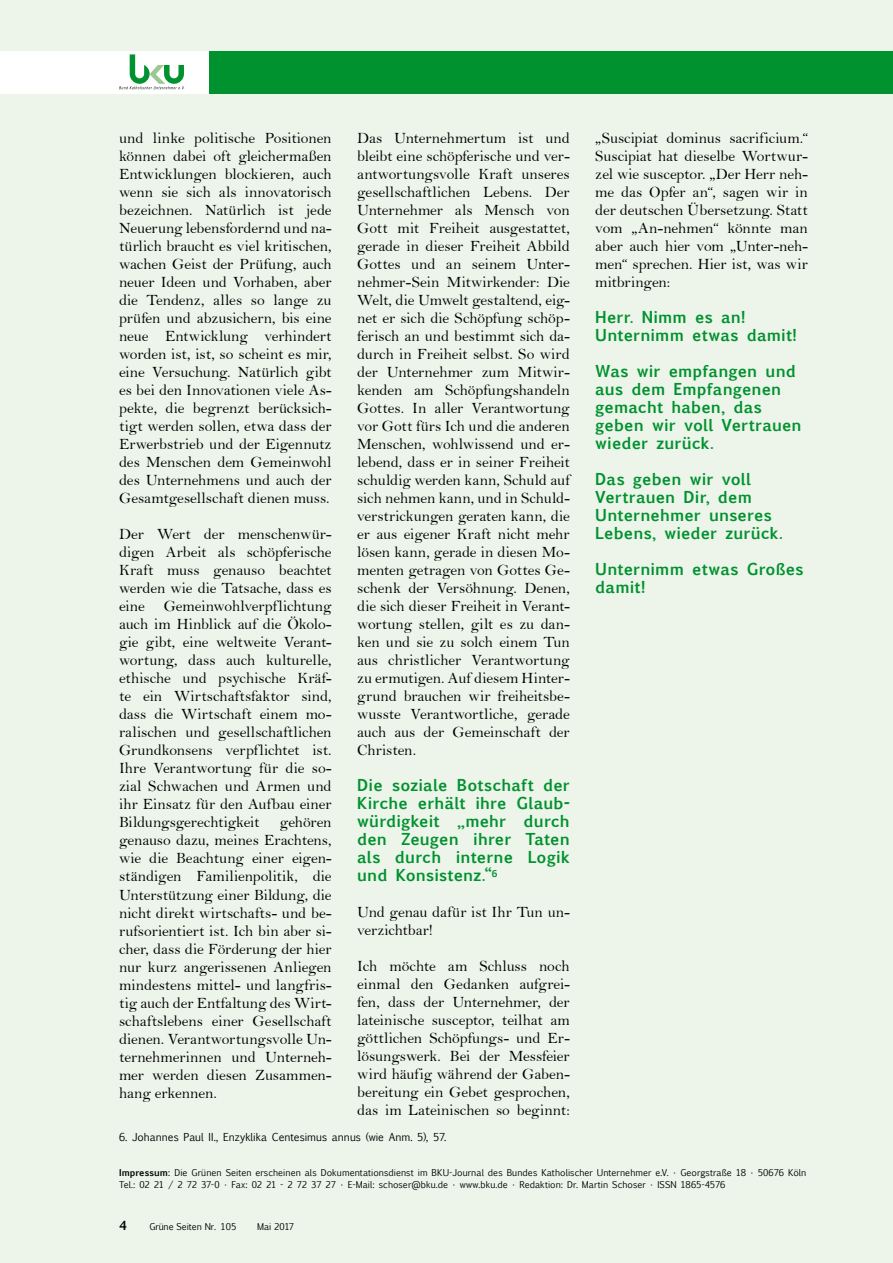
<style>
.page{position:relative;width:893px;height:1263px;background:#edf4ea}
.page>*{position:absolute;margin:0;border:0;box-sizing:border-box;transform-origin:0 0}
.t1{font:15.75px/18px "Bell";letter-spacing:-.005em;color:#000;text-align:justify}
.t2{font:700 15.75px/18px "Euphemia UCAS";letter-spacing:.01em;color:#00922e}
.t3{font:700 12px "Euphemia UCAS";color:#000}
.t4{font:10.5px "Euphemia CAS";color:#000}
.t5{font:9px/12px "Euphemia CAS";letter-spacing:.005em;color:#000}
.t6{font:3.9px "Myriad Pro";color:#000}
.s1{font-family:"Euphemia UCAS";font-weight:700}
</style>
<div class="page">
<div style="left:208px;top:51px;width:685px;height:43px;background:#00922e"></div>
<div style="left:0;top:51px;width:208px;height:43px;background:#fff"></div>
<svg style="left:119px;top:54px;width:65px;height:36px"></svg>
<p class="t6" style="left:183px;top:86px;width:2px">.</p>
<p class="t1" style="left:119px;top:129px;width:214px">und linke politische Positionen können dabei oft gleichermaßen Entwicklungen blockieren, auch wenn sie sich als innovatorisch bezeichnen. Natürlich ist jede Neuerung lebensfordernd und na&shy;türlich braucht es viel kritischen, wachen Geist der Prüfung, auch neuer Ideen und Vorhaben, aber die Tendenz, alles so lange zu prüfen und abzusichern, bis eine neue Entwicklung verhindert worden ist, ist, so scheint es mir, eine Versuchung. Natürlich gibt es bei den Innovationen viele As&shy;pekte, die begrenzt berücksich&shy;tigt werden sollen, etwa dass der Erwerbstrieb und der Eigennutz des Menschen dem Gemeinwohl des Unternehmens und auch der Gesamtgesellschaft dienen muss.</p>
<p class="t1" style="left:119px;top:525px;width:214px">Der Wert der menschenwür&shy;digen Arbeit als schöpferische Kraft muss genauso beachtet werden wie die Tatsache, dass es eine Gemeinwohlverpflichtung auch im Hinblick auf die Ökolo&shy;gie gibt, eine weltweite Verant&shy;wortung, dass auch kulturelle, ethische und psychische Kräf&shy;te ein Wirtschaftsfaktor sind, dass die Wirtschaft einem mo&shy;ralischen und gesellschaftlichen Grundkonsens verpflichtet ist.<br>Ihre Verantwortung für die so&shy;zial Schwachen und Armen und ihr Einsatz für den Aufbau einer Bildungsgerechtigkeit</p>
<p class="t1" style="left:119px;top:813px;width:214px;text-indent:161px">gehören genauso dazu, meines Erachtens, wie die Beachtung einer eigen&shy;ständigen Familienpolitik, die Unterstützung einer Bildung, die nicht direkt wirtschafts- und be&shy;rufsorientiert ist. Ich bin aber si&shy;cher, dass die Förderung der hier nur kurz angerissenen Anliegen mindestens mittel- und langfris&shy;tig auch der Entfaltung des Wirt&shy;schaftslebens einer Gesellschaft dienen. Verantwortungsvolle Un&shy;ternehmerinnen und Unterneh&shy;mer werden diesen Zusammen&shy;hang erkennen.</p>
<p class="t1" style="left:357px;top:129px;width:214px">Das Unternehmertum ist und bleibt eine schöpferische und ver&shy;antwortungsvolle Kraft unseres gesellschaftlichen Lebens. Der Unternehmer als Mensch von Gott mit Freiheit ausgestattet, gerade in dieser Freiheit Abbild Gottes und an seinem Unter&shy;nehmer-Sein Mitwirkender: Die Welt, die Umwelt gestaltend, eig&shy;net er sich die Schöpfung schöp&shy;ferisch an und bestimmt sich da&shy;durch in Freiheit selbst. So wird der Unternehmer zum Mitwir&shy;kenden am Schöpfungshandeln Gottes. In aller Verantwortung vor Gott fürs Ich und die anderen Menschen, wohlwissend und er&shy;lebend, dass er in seiner Freiheit schuldig werden kann, Schuld auf sich nehmen kann, und in Schuld&shy;verstrickungen geraten kann, die er aus eigener Kraft nicht mehr lösen kann, gerade in diesen Mo&shy;menten getragen von Gottes Ge&shy;schenk der Versöhnung. Denen, die sich dieser Freiheit in Verant&shy;wortung stellen, gilt es zu dan&shy;ken und sie zu solch einem Tun aus christlicher Verantwortung zu ermutigen. Auf diesem Hinter&shy;grund brauchen wir freiheitsbe&shy;wusste Verantwortliche, gerade auch aus der Gemeinschaft der Christen.</p>
<p class="t2" style="left:357px;top:777px;width:214px;text-align:justify">Die soziale Botschaft der Kirche erhält ihre Glaub&shy;würdigkeit „mehr durch den Zeugen ihrer Taten als durch interne Logik und Konsistenz.“<sup>6</sup></p>
<p class="t1" style="left:357px;top:903px;width:214px">Und genau dafür ist Ihr Tun un&shy;verzichtbar!</p>
<p class="t1" style="left:357px;top:957px;width:214px">Ich möchte am Schluss noch einmal den Gedanken aufgrei&shy;fen, dass der Unternehmer, der lateinische susceptor, teilhat am göttlichen Schöpfungs- und Er&shy;lösungswerk. Bei der Messfeier wird häufig während der Gaben&shy;bereitung ein Gebet gesprochen, das im Lateinischen so beginnt:</p>
<p class="t4" style="left:119px;top:1130px;width:329px">6. Johannes Paul II., Enzyklika Centesimus annus (wie Anm. 5), 57.</p>
<p class="t1" style="left:595px;top:129px;width:214px">„Suscipiat dominus sacrificium.“ Suscipiat hat dieselbe Wortwur&shy;zel wie susceptor. „Der Herr neh&shy;me das Opfer an“, sagen wir in der deutschen Übersetzung. Statt vom „An-nehmen“ könnte man aber auch hier vom „Unter-neh&shy;men“ sprechen. Hier ist, was wir mitbringen:</p>
<p class="t2" style="left:595px;top:309px;width:203px">Herr. Nimm es an!<br>Unternimm etwas damit!</p>
<p class="t2" style="left:595px;top:363px;width:208px">Was wir empfangen und aus dem Empfangenen gemacht haben, das geben wir voll Vertrauen wieder zurück.</p>
<p class="t2" style="left:595px;top:471px;width:189px">Das geben wir voll<br>Vertrauen Dir, dem<br>Unternehmer unseres<br>Lebens, wieder zurück.</p>
<p class="t2" style="left:595px;top:561px;width:210px">Unternimm etwas Großes damit!</p>
<p class="t5" style="left:119px;top:1167px;width:689px"><span class="s1">Impressum:</span> Die Grünen Seiten erscheinen als Dokumentationsdienst im BKU-Journal des Bundes Katholischer Unternehmer e.V. • Georgstraße 18 • 50676 Köln<br>Tel.: 02 21 / 2 72 37-0 • Fax: 02 21 - 2 72 37 27 • E-Mail: schoser@bku.de • www.bku.de • Redaktion: Dr. Martin Schoser • ISSN 1865-4576</p>
<p class="t3" style="left:119px;top:1216px;width:9px">4</p>
<p class="t5" style="left:149px;top:1220px;width:88px">Grüne Seiten Nr. 105</p>
<p class="t5" style="left:257px;top:1220px;width:38px">Mai 2017</p>
</div>
